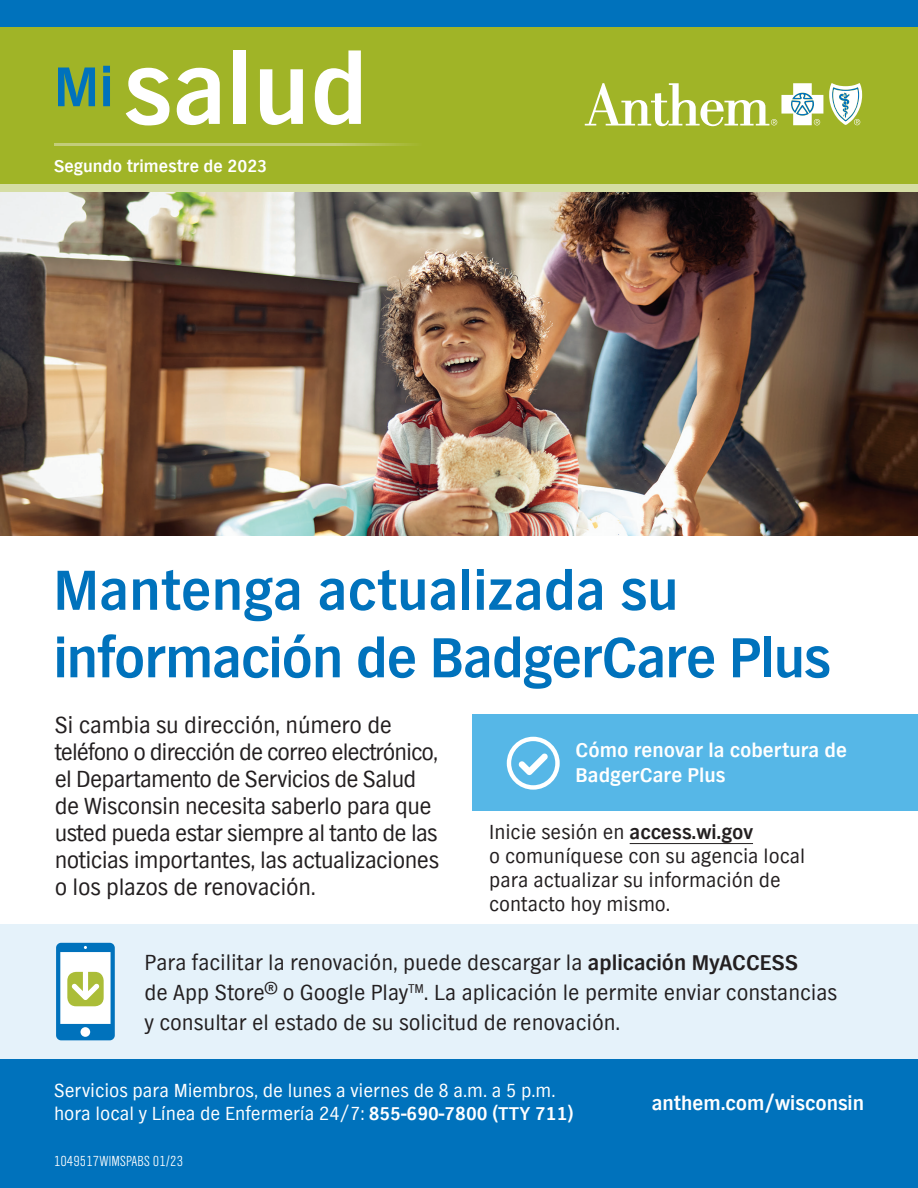
<style>
.page{position:relative;width:918px;height:1188px;background:#fff}
.page>*{position:absolute;margin:0;border:0;box-sizing:border-box;transform-origin:0 0}
.t1{font:700 105.15px "Cjqssm Fchkwr TV Nord EF";color:#fff}
.t2{font:700 58.5px/67.5px "Cjqssm Fchkwr TV Nord EF";letter-spacing:-.015em;color:#0072bc}
.t3{font:24px/27px "Svthtg Hylnql TV Nord EF";letter-spacing:-.02em;color:#231f20}
.t4{font:22.5px/30px "Svthtg Hylnql TV Nord EF";color:#231f20}
.t5{font:21px "Svthtg Hylnql TV Nord EF";color:#231f20}
.t6{font:700 21px/25.5px "Cjqssm Fchkwr TV Nord EF";color:#fff}
.t7{font:19.5px "Svthtg Hylnql TV Nord EF";color:#fff}
.t8{font:700 18px "Cjqssm Fchkwr TV Nord EF";color:#fff}
.t9{font:15px "Wgqxvb Vdqrwl TV Nord EF Light Con";color:#fff}
.s1{font-family:"Cjqssm Fchkwr TV Nord EF";font-weight:700}
</style>
<div class="page">
<div style="left:0;top:924px;width:918px;height:137px;background:#e5f2fa"></div>
<div style="left:0;top:1059px;width:918px;height:129px;background:#0072bc"></div>
<div style="left:0;top:0;width:918px;height:189px;background:#a0b427"></div>
<div style="left:0;top:0;width:918px;height:26px;background:#0072bc"></div>
<div style="left:0;top:184px;width:918px;height:9px;background:#d5dda4"></div>
<svg style="left:585px;top:83px;width:238px;height:43px"></svg>
<svg style="left:829px;top:83px;width:33px;height:42px"></svg>
<img style="left:0;top:192px;width:918px;height:344px">
<hr style="left:54px;top:143px;width:368px;height:3px;background:#c3cd7a">
<hr style="left:630px;top:843px;width:123px;height:1px;background:#231f20">
<div style="left:472px;top:715px;width:446px;height:96px;background:#56b7e7"></div>
<svg style="left:507px;top:737px;width:53px;height:53px"></svg>
<svg style="left:56px;top:943px;width:59px;height:97px;background:#98c3c8"></svg>
<h1 class="t1" style="left:54px;top:29px;width:315px"><sup>Mi</sup> salud</h1>
<h1 class="t8" style="left:54px;top:156px;width:215px">Segundo trimestre de 2023</h1>
<h2 class="t2" style="left:54px;top:558px;width:779px">Mantenga actualizada su información de BadgerCare Plus</h2>
<p class="t3" style="left:55px;top:712px;width:385px">Si cambia su dirección, número de teléfono o dirección de correo electrónico, el Departamento de Servicios de Salud de Wisconsin necesita saberlo para que usted pueda estar siempre al tanto de las</p>
<p class="t6" style="left:576px;top:738px;width:273px">Cómo renovar la cobertura de<br>BadgerCare Plus</p>
<p class="t5" style="left:489px;top:821px;width:265px">Inicie sesión en <span class="s1">access.wi.gov</span></p>
<p class="t3" style="left:55px;top:847px;width:386px">noticias importantes, las actualizaciones</p>
<p class="t5" style="left:489px;top:845px;width:317px">o comuníquese con su agencia local</p>
<p class="t5" style="left:489px;top:869px;width:293px">para actualizar su información de</p>
<p class="t3" style="left:55px;top:874px;width:263px">o los plazos de renovación.</p>
<p class="t5" style="left:489px;top:893px;width:183px">contacto hoy mismo.</p>
<p class="t4" style="left:144px;top:948px;width:694px">Para facilitar la renovación, puede descargar la <span class="s1">aplicación MyACCESS<br></span>de App Store® o Google Play<sup>TM</sup>. La aplicación le permite enviar constancias y consultar el estado de su solicitud de renovación.</p>
<p class="t7" style="left:54px;top:1080px;width:503px">Servicios para Miembros, de lunes a viernes de 8 a.m. a 5 p.m.</p>
<p class="t7" style="left:54px;top:1103px;width:521px">hora local y Línea de Enfermería 24/7: <span class="s1">855-690-7800 (TTY 711)</span></p>
<p class="t9" style="left:54px;top:1153px;width:131px">1049517WIMSPABS 01/23</p>
<p class="t6" style="left:652px;top:1091px;width:214px">anthem.com/wisconsin</p>
</div>
